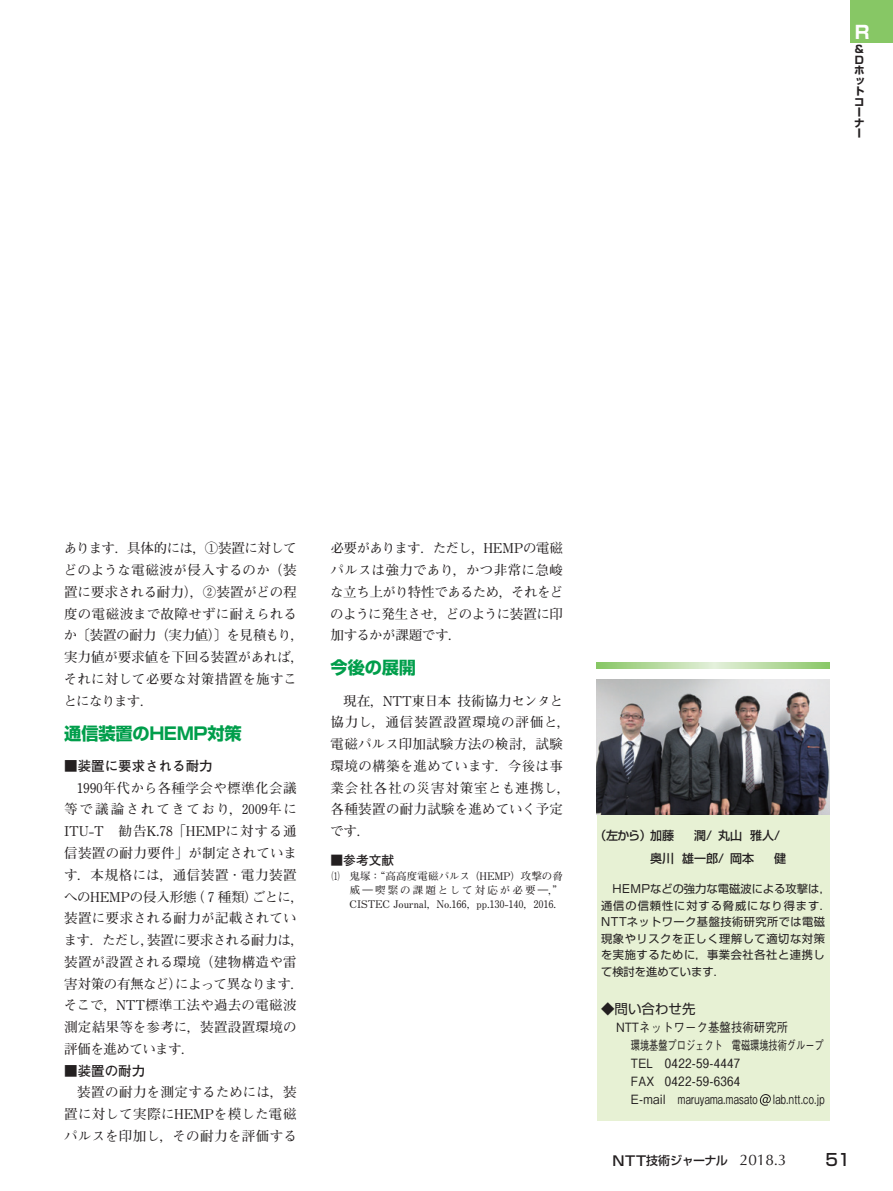
<style>
.page{position:relative;width:893px;height:1191px;background:#fff}
.page>*{position:absolute;margin:0;border:0;box-sizing:border-box;transform-origin:0 0}
.t1{font:700 18px "Shin Go Pr 6";color:#fff}
.t2{font:700 17.25px "Shin Go Pr 6";letter-spacing:-.01em;color:#009e4b}
.t3{font:500 16.5px "Shin Go Pr 6";color:#231f20}
.t4{font:700 13.5px/21.8px "Futo Min A101 Pr 6";letter-spacing:.005em;color:#231f20}
.t5{font:700 13.5px/21.8px "Futo Min A101 Pr 6";letter-spacing:.025em;color:#231f20}
.t6{font:700 13.5px "Futo Go B101 Pr 6";color:#231f20}
.t7{font:13.5px "Shin Go Pr 6";color:#231f20}
.t8{font:500 12.75px/18px "Gothic BBB Pr 6";letter-spacing:.025em;color:#231f20;scale:.9 1}
.t9{font:700 12.75px "Futo Go B101 Pr 6";color:#231f20}
.t10{font:500 12px/22.5px "Shin Go Pr 6";color:#231f20}
.t11{font:500 12px "Shin Go Pr 6";letter-spacing:-.05em;color:#231f20}
.t12{font:11.25px/16.5px "Shin Go Pr 6";letter-spacing:.05em;color:#231f20}
.t13{font:700 10.5px/14.2px "Futo Min A101 Pr 6";letter-spacing:-.01em;color:#231f20;text-align:justify;scale:.7 1}
.t14{font:700 10.5px/10.5px "Shin Go Pr 6";color:#231f20}
.s1{font-size:13.5px}
.s2{font-family:"Optima";font-weight:400;font-size:15.3px}
</style>
<div class="page">
<div style="left:850px;top:0;width:43px;height:43px;background:#87c765"></div>
<div style="left:597px;top:810px;width:232px;height:310px;background:#e7f1d4"></div>
<svg style="left:760px;top:1094px;width:11px;height:12px"></svg>
<img style="left:597px;top:679px;width:232px;height:136px">
<svg style="left:597px;top:662px;width:232px;height:6px"></svg>
<h1 class="t1" style="left:853px;top:18px;width:17px">Ｒ</h1>
<p class="t14" style="left:854px;top:44px;width:12px">＆<br>Ｄホットコーナー</p>
<p class="t4" style="left:64px;top:537px;width:242px">あります．具体的には，①装置に対してどのような電磁波が侵入するのか（装置に要求される耐力），②装置がどの程度の電磁波まで故障せずに耐えられるか〔装置の耐力（実力値）〕を見積もり，実力値が要求値を下回る装置があれば，それに対して必要な対策措置を施すことになります．</p>
<p class="t2" style="left:64px;top:719px;width:179px">通信装置のHEMP対策</p>
<p class="t6" style="left:64px;top:755px;width:150px">■装置に要求される耐力</p>
<p class="t4" style="left:64px;top:776px;width:242px;text-indent:13px">1990年代から各種学会や標準化会議等で議論されてきており，2009年に<br>ITU-T　勧告K.78「HEMPに対する通信装置の耐力要件」が制定されています．本規格には，通信装置・電力装置へのHEMPの侵入形態（ 7 種類）ごとに，装置に要求される耐力が記載されています．ただし，装置に要求される耐力は，装置が設置される環境（建物構造や雷害対策の有無など）によって異なります．そこで，NTT標準工法や過去の電磁波測定結果等を参考に，装置設置環境の評価を進めています．</p>
<p class="t6" style="left:64px;top:1059px;width:82px">■装置の耐力</p>
<p class="t4" style="left:64px;top:1080px;width:234px;text-align:justify;text-indent:13px">装置の耐力を測定するためには，装置に対して実際にHEMPを模した電磁パルスを印加し，その耐力を評価する</p>
<p class="t4" style="left:330px;top:537px;width:235px;text-align:justify">必要があります．ただし，HEMPの電磁パルスは強力であり，かつ非常に急峻な立ち上がり特性であるため，それをどのように発生させ，どのように装置に印加するかが課題です．</p>
<p class="t2" style="left:331px;top:654px;width:87px">今後の展開</p>
<p class="t5" style="left:330px;top:689px;width:242px;text-indent:13px">現在，NTT東日本 技術協力センタと協力し，通信装置設置環境の評価と，電磁パルス印加試験方法の検討，試験環境の構築を進めています．今後は事業会社各社の災害対策室とも連携し，各種装置の耐力試験を進めていく予定です．</p>
<p class="t9" style="left:331px;top:850px;width:65px">■参考文献</p>
<p class="t13" style="left:350px;top:868px;width:308px;text-indent:-23px">（1） 鬼塚：“高高度電磁パルス（HEMP）攻撃の脅威―喫緊の課題として対応が必要―，” CISTEC Journal，No.166，pp.130-140，2016．</p>
<p class="t10" style="left:650px;top:824px;width:137px;text-indent:-56px">（左から）加藤 　潤/ 丸山 雅人/奥川 雄一郎/ 岡本 　健</p>
<p class="t12" style="left:601px;top:880px;width:231px">　HEMPなどの強力な電磁波による攻撃は，通信の信頼性に対する脅威になり得ます．<br>NTTネットワーク基盤技術研究所では電磁現象やリスクを正しく理解して適切な対策を実施するために，事業会社各社と連携して検討を進めています．</p>
<p class="t7" style="left:601px;top:997px;width:96px">◆問い合わせ先</p>
<p class="t8" style="left:631px;top:1017px;width:217px;text-indent:-15px">NTTネットワーク基盤技術研究所<br>環境基盤プロジェクト　電磁環境技術グループ<br>TEL 0422-59-4447<br>FAX 0422-59-6364<br>E-mail　maruyama.masato lab.ntt.co.jp</p>
<p class="t11" style="left:612px;top:1150px;width:176px"><span class="s1">NTT</span>技術ジャーナル　<span class="s2">2018.3</span></p>
<p class="t3" style="left:825px;top:1145px;width:27px">51</p>
</div>
